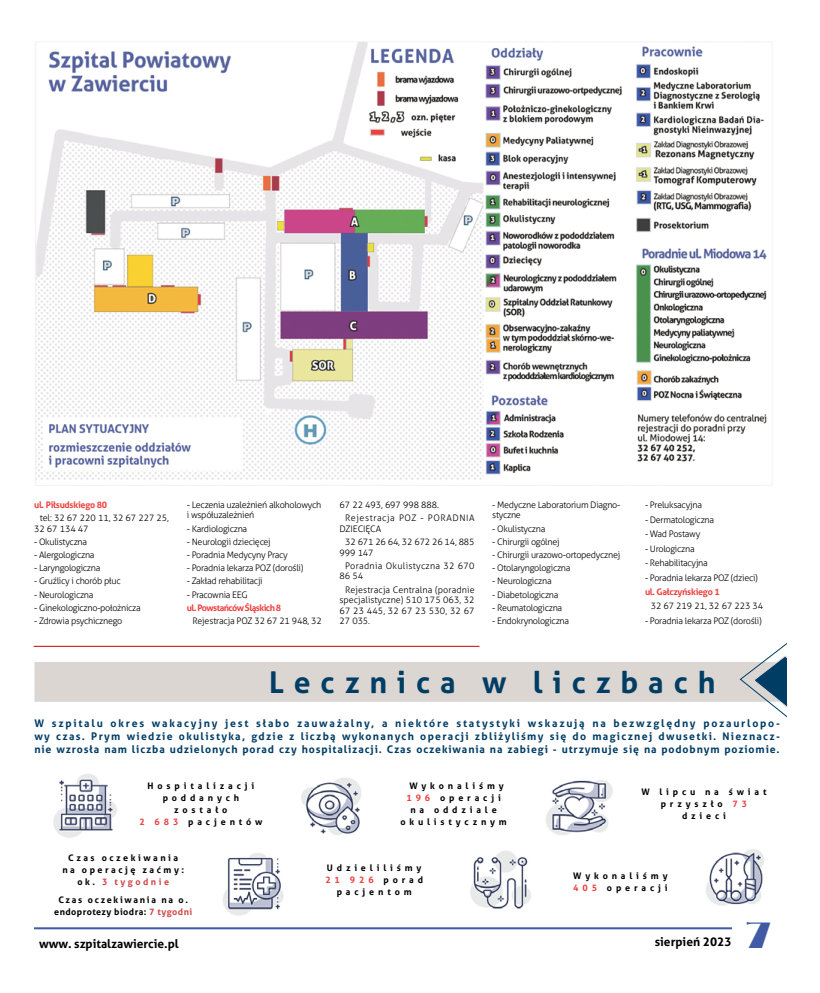
<style>
.page{position:relative;width:820px;height:993px;background:#fff}
.page>*{position:absolute;margin:0;border:0;box-sizing:border-box;transform-origin:0 0}
.t1{font:37px "LTC Broadway";color:#415aa4}
.t2{font:700 30px "Aller";letter-spacing:.33em;color:#003d65}
.t3{font:700 12px "Aller";color:#000}
.t4{font:700 10.5px/13px "Aller";letter-spacing:.085em;color:#003d65;text-align:justify}
.t5{font:300 9px/10.4px "Aller";letter-spacing:-.03em;color:#000}
.t6{font:700 9px/12px "Aller";letter-spacing:.43em;color:#000;text-align:center}
.t7{font:300 9px/10.3px "Aller";letter-spacing:-.01em;color:#000}
.t8{font:700 9px/12px "Aller";letter-spacing:.05em;color:#000;text-align:center}
.t9{font:700 9px/12px "Aller";letter-spacing:.28em;color:#000;text-align:center}
.t10{font:300 9px/13.3px "Aller";letter-spacing:.065em;color:#000}
.t11{font:700 9px "Aller";letter-spacing:-.03em;color:#ec4240}
.t12{font:300 9px/13.3px "Aller";letter-spacing:.015em;color:#000}
.t13{font:300 9px/13.3px "Aller";letter-spacing:.035em;color:#000}
.t14{font:700 9px "Aller";letter-spacing:-.06em;color:#ec4240}
.s1{color:#ec4240}
.s2{color:#ce4647}
</style>
<div class="page">
<hr style="left:34px;top:926px;width:697px;height:2px;background:#415aa4">
<hr style="left:34px;top:646px;width:445px;height:1px;background:#cd0100">
<img style="left:35px;top:41px;width:737px;height:445px">
<img style="left:53px;top:774px;width:64px;height:64px">
<img style="left:470px;top:851px;width:61px;height:58px">
<img style="left:546px;top:780px;width:67px;height:55px">
<img style="left:223px;top:853px;width:61px;height:63px">
<img style="left:301px;top:778px;width:60px;height:57px">
<img style="left:706px;top:849px;width:58px;height:57px">
<div style="left:34px;top:661px;width:751px;height:40px;background:#dbd6d2;border:1px solid #d7d8da"></div>
<svg style="left:738px;top:643px;width:48px;height:74px"></svg>
<p class="t11" style="left:34px;top:499px;width:75px">ul. Piłsudskiego 80</p>
<p class="t7" style="left:34px;top:512px;width:136px;text-indent:6px">tel: 32 67 220 11, 32 67 227 25,<br>32 67 134 47</p>
<p class="t5" style="left:34px;top:536px;width:54px">- Okulistyczna</p>
<p class="t5" style="left:34px;top:549px;width:62px">- Alergologiczna</p>
<p class="t5" style="left:34px;top:562px;width:68px">- Laryngologiczna</p>
<p class="t5" style="left:34px;top:575px;width:88px">- Gruźlicy i chorób płuc</p>
<p class="t5" style="left:34px;top:589px;width:61px">- Neurologiczna</p>
<p class="t5" style="left:34px;top:602px;width:108px">- Ginekologiczno-położnicza</p>
<p class="t5" style="left:34px;top:615px;width:90px">- Zdrowia psychicznego</p>
<p class="t5" style="left:187px;top:499px;width:136px">- Leczenia uzależnień alkoholowych i współuzależnień</p>
<p class="t5" style="left:187px;top:523px;width:62px">- Kardiologiczna</p>
<p class="t5" style="left:187px;top:536px;width:85px">- Neurologii dziecięcej</p>
<p class="t5" style="left:187px;top:549px;width:102px">- Poradnia Medycyny Pracy</p>
<p class="t5" style="left:187px;top:562px;width:118px">- Poradnia lekarza POZ (dorośli)</p>
<p class="t5" style="left:187px;top:575px;width:77px">- Zakład rehabilitacji</p>
<p class="t5" style="left:187px;top:589px;width:62px">- Pracownia EEG</p>
<p class="t14" style="left:187px;top:601px;width:96px">ul. Powstańców Śląskich 8</p>
<p class="t5" style="left:192px;top:615px;width:131px">Rejestracja POZ 32 67 21 948, 32</p>
<p class="t10" style="left:345px;top:498px;width:131px;text-indent:-6px">67 22 493, 697 998 888.<br>Rejestracja POZ - PORADNIA</p>
<p class="t5" style="left:345px;top:521px;width:131px;line-height:13.3px;text-indent:-6px">DZIECIĘCA<br>32 671 26 64, 32 672 26 14, 885</p>
<p class="t13" style="left:345px;top:545px;width:131px;text-indent:-6px">999 147<br>Poradnia Okulistyczna 32 670</p>
<p class="t12" style="left:345px;top:569px;width:131px;text-indent:-6px">86 54<br>Rejestracja Centralna (poradnie</p>
<p class="t5" style="left:339px;top:594px;width:136px;text-align:justify">specjalistyczne) 510 175 063, 32<br>67 23 445, 32 67 23 530, 32 67<br>27 035.</p>
<p class="t5" style="left:492px;top:499px;width:129px">- Medyczne Laboratorium Diagno&shy;styczne</p>
<p class="t5" style="left:492px;top:523px;width:54px">- Okulistyczna</p>
<p class="t5" style="left:492px;top:536px;width:69px">- Chirurgii ogólnej</p>
<p class="t5" style="left:492px;top:549px;width:129px">- Chirurgii urazowo-ortopedycznej</p>
<p class="t5" style="left:492px;top:562px;width:80px">- Otolaryngologiczna</p>
<p class="t5" style="left:492px;top:575px;width:61px">- Neurologiczna</p>
<p class="t5" style="left:492px;top:589px;width:68px">- Diabetologiczna</p>
<p class="t5" style="left:492px;top:602px;width:71px">- Reumatologiczna</p>
<p class="t5" style="left:492px;top:615px;width:78px">- Endokrynologiczna</p>
<p class="t5" style="left:644px;top:499px;width:58px">- Preluksacyjna</p>
<p class="t5" style="left:644px;top:514px;width:71px">- Dermatologiczna</p>
<p class="t5" style="left:644px;top:528px;width:57px">- Wad Postawy</p>
<p class="t5" style="left:644px;top:543px;width:51px">- Urologiczna</p>
<p class="t5" style="left:644px;top:557px;width:64px">- Rehabilitacyjna</p>
<p class="t5" style="left:644px;top:572px;width:114px">- Poradnia lekarza POZ (dzieci)</p>
<p class="t11" style="left:644px;top:586px;width:76px">ul. Gałczyńskiego 1</p>
<p class="t7" style="left:650px;top:600px;width:114px">32 67 219 21, 32 67 223 34</p>
<p class="t5" style="left:644px;top:615px;width:118px">- Poradnia lekarza POZ (dorośli)</p>
<h2 class="t2" style="left:269px;top:663px;width:448px">Lecznica w liczbach</h2>
<p class="t4" style="left:34px;top:716px;width:746px">W szpitalu okres wakacyjny jest słabo zauważalny, a niektóre statystyki wskazują na bezwzględny pozaurlopo&shy;wy czas. Prym wiedzie okulistyka, gdzie z liczbą wykonanych operacji zbliżyliśmy się do magicznej dwusetki. Nieznacz&shy;nie wzrosła nam liczba udzielonych porad czy hospitalizacji. Czas oczekiwania na zabiegi - utrzymuje się na podobnym poziomie.</p>
<p class="t6" style="left:139px;top:779px;width:124px">Hospitalizacji poddanych zostało<br><span class="s1">2 683</span> pacjentów</p>
<p class="t6" style="left:409px;top:779px;width:96px">Wykonaliśmy</p>
<p class="t6" style="left:406px;top:791px;width:96px"><span class="s1">196</span> operacji</p>
<p class="t6" style="left:410px;top:803px;width:88px">na oddziale</p>
<p class="t6" style="left:400px;top:815px;width:108px">okulistycznym</p>
<p class="t6" style="left:641px;top:785px;width:126px">W lipcu na świat przyszło <span class="s1">73 </span>dzieci</p>
<p class="t9" style="left:62px;top:851px;width:123px">Czas oczekiwania na operację zaćmy: ok. <span class="s2">3 tygodnie</span></p>
<p class="t8" style="left:54px;top:893px;width:139px">Czas oczekiwania na o. endoprotezy biodra: <span class="s2">7 tygodni</span></p>
<p class="t6" style="left:325px;top:861px;width:99px">Udzieliliśmy<br><span class="s1">21 926</span> porad pacjentom</p>
<p class="t6" style="left:573px;top:869px;width:96px;text-align:left">Wykonaliśmy<br><span class="s1">405</span> operacji</p>
<h3 class="t3" style="left:39px;top:935px;width:141px">www. szpitalzawiercie.pl</h3>
<h3 class="t3" style="left:654px;top:934px;width:78px">sierpień 2023</h3>
<h1 class="t1" style="left:745px;top:913px;width:27px">7</h1>
</div>
